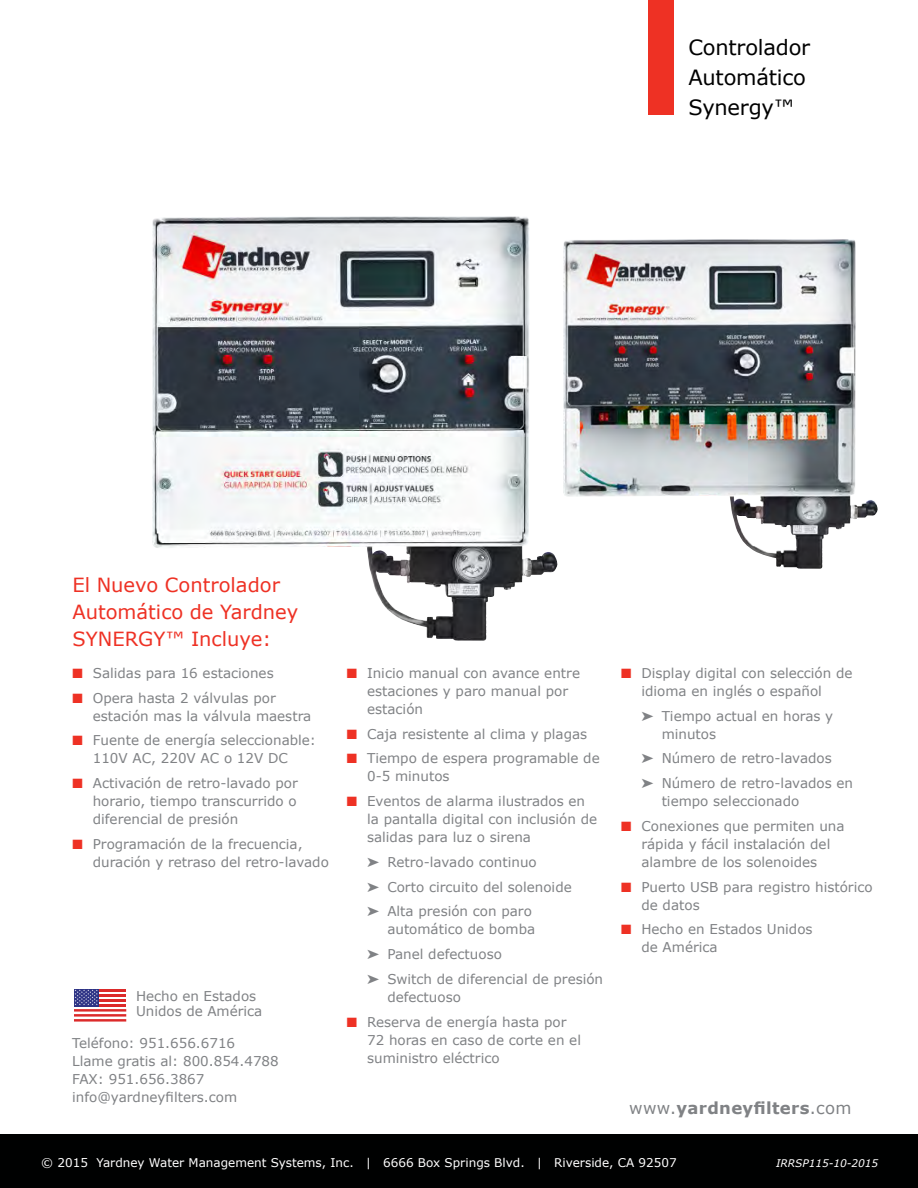
<style>
.page{position:relative;width:918px;height:1188px;background:#fff}
.page>*{position:absolute;margin:0;border:0;box-sizing:border-box;transform-origin:0 0}
.Small_title_-_FRONT{font:21px/30px "Verdana";letter-spacing:-.01em;color:#000}
.HEADS_-_grey{font:19.5px/27px "Verdana";color:#ee3124}
.Verdana_text_grey{font:700 16.5px "Verdana";letter-spacing:.02em;color:#808285}
.HEADS_-_grey_with_ru{font:13.5px/18px "Verdana";color:#808285}
.Address___phone{font:13.5px "Verdana";color:#808285}
.Verdana_text_grey-2{font:12px "Verdana";color:#fff}
.Verdana_text_grey-3{font:italic 10.5px "Verdana";color:#fff}
.Verdana_text_grey-4{font:7.5px "Verdana";color:#fff}
.s1{color:#ee3124}
.s2{font-weight:400}
</style>
<div class="page">
<img style="left:152px;top:216px;width:406px;height:425px">
<img style="left:563px;top:239px;width:315px;height:330px">
<svg style="left:74px;top:989px;width:52px;height:33px"></svg>
<div style="left:648px;top:0;width:26px;height:115px;background:#ee3124"></div>
<div style="left:0;top:1134px;width:918px;height:54px;background:#000101"></div>
<p class="Small_title_-_FRONT" style="left:689px;top:32px;width:123px">Controlador<br>Automático<br>Synergy™</p>
<p class="HEADS_-_grey" style="left:73px;top:572px;width:227px">El Nuevo Controlador<br>Automático de Yardney<br>SYNERGY™ Incluye:</p>
<p class="HEADS_-_grey_with_ru" style="left:73px;top:664px;width:203px"><span class="s1">■</span> Salidas para 16 estaciones</p>
<p class="HEADS_-_grey_with_ru" style="left:93px;top:689px;width:220px;text-indent:-20px"><span class="s1">■</span> Opera hasta 2 válvulas por estación mas la válvula maestra</p>
<p class="HEADS_-_grey_with_ru" style="left:73px;top:731px;width:245px;text-align:center"><span class="s1">■</span> Fuente de energía seleccionable:<br>110V AC, 220V AC o 12V DC</p>
<p class="HEADS_-_grey_with_ru" style="left:93px;top:774px;width:207px;text-align:justify;text-indent:-20px"><span class="s1">■</span> Activación de retro-lavado por horario, tiempo transcurrido o diferencial de presión</p>
<p class="HEADS_-_grey_with_ru" style="left:93px;top:835px;width:238px;text-indent:-20px"><span class="s1">■</span> Programación de la frecuencia, duración y retraso del retro-lavado</p>
<p class="HEADS_-_grey_with_ru" style="left:136px;top:988px;width:128px;line-height:15px">Hecho en Estados<br>Unidos de América</p>
<p class="Address___phone" style="left:72px;top:1034px;width:164px">Teléfono: 951.656.6716</p>
<p class="Address___phone" style="left:72px;top:1052px;width:208px">Llame gratis al: 800.854.4788</p>
<p class="Address___phone" style="left:72px;top:1070px;width:134px">FAX: 951.656.3867</p>
<p class="Address___phone" style="left:72px;top:1088px;width:166px">info@yardneyfilters.com</p>
<p class="HEADS_-_grey_with_ru" style="left:367px;top:664px;width:214px;text-indent:-20px"><span class="s1">■</span> Inicio manual con avance entre estaciones y paro manual por estación</p>
<p class="HEADS_-_grey_with_ru" style="left:347px;top:725px;width:242px"><span class="s1">■</span> Caja resistente al clima y plagas</p>
<p class="HEADS_-_grey_with_ru" style="left:367px;top:749px;width:234px;text-indent:-20px"><span class="s1">■</span> Tiempo de espera programable de<br>0-5 minutos</p>
<p class="HEADS_-_grey_with_ru" style="left:367px;top:792px;width:232px;text-indent:-20px"><span class="s1">■</span> Eventos de alarma ilustrados en la pantalla digital con inclusión de salidas para luz o sirena</p>
<p class="HEADS_-_grey_with_ru" style="left:367px;top:853px;width:171px">➤ Retro-lavado continuo</p>
<p class="HEADS_-_grey_with_ru" style="left:367px;top:878px;width:206px">➤ Corto circuito del solenoide</p>
<p class="HEADS_-_grey_with_ru" style="left:367px;top:902px;width:170px;text-align:right">➤ Alta presión con paro automático de bomba</p>
<p class="HEADS_-_grey_with_ru" style="left:367px;top:945px;width:136px">➤ Panel defectuoso</p>
<p class="HEADS_-_grey_with_ru" style="left:387px;top:970px;width:217px;text-indent:-20px">➤ Switch de diferencial de presión defectuoso</p>
<p class="HEADS_-_grey_with_ru" style="left:367px;top:1013px;width:215px;text-indent:-20px"><span class="s1">■</span> Reserva de energía hasta por<br>72 horas en caso de corte en el suministro eléctrico</p>
<p class="HEADS_-_grey_with_ru" style="left:641px;top:664px;width:213px;text-indent:-20px"><span class="s1">■</span> Display digital con selección de idioma en inglés o español</p>
<p class="HEADS_-_grey_with_ru" style="left:662px;top:707px;width:173px;text-indent:-20px">➤ Tiempo actual en horas y minutos</p>
<p class="HEADS_-_grey_with_ru" style="left:641px;top:749px;width:192px">➤ Número de retro-lavados</p>
<p class="HEADS_-_grey_with_ru" style="left:662px;top:774px;width:193px;text-indent:-20px">➤ Número de retro-lavados en tiempo seleccionado</p>
<p class="HEADS_-_grey_with_ru" style="left:621px;top:817px;width:225px;text-align:center"><span class="s1">■</span> Conexiones que permiten una rápida y fácil instalación del alambre de los solenoides</p>
<p class="HEADS_-_grey_with_ru" style="left:641px;top:878px;width:233px;text-indent:-20px"><span class="s1">■</span> Puerto USB para registro histórico de datos</p>
<p class="HEADS_-_grey_with_ru" style="left:641px;top:920px;width:173px;text-indent:-20px"><span class="s1">■</span> Hecho en Estados Unidos de América</p>
<p class="Verdana_text_grey" style="left:629px;top:1096px;width:224px"><span class="s2">www.</span>yardneyfilters<span class="s2">.com</span></p>
<p class="Verdana_text_grey-2" style="left:41px;top:1154px;width:314px">© 2015 Yardney Water Management Systems, Inc.</p>
<p class="Verdana_text_grey-2" style="left:366px;top:1154px;width:7px">|</p>
<p class="Verdana_text_grey-2" style="left:383px;top:1154px;width:143px">6666 Box Springs Blvd.</p>
<p class="Verdana_text_grey-2" style="left:537px;top:1154px;width:142px">| Riverside, CA 92507</p>
<p class="Verdana_text_grey-3" style="left:776px;top:1156px;width:104px">IRRSP115-10-2015</p>
<p class="Verdana_text_grey-4" style="left:805px;top:1159px;width:74px">IRRSP115-09-2015</p>
</div>
